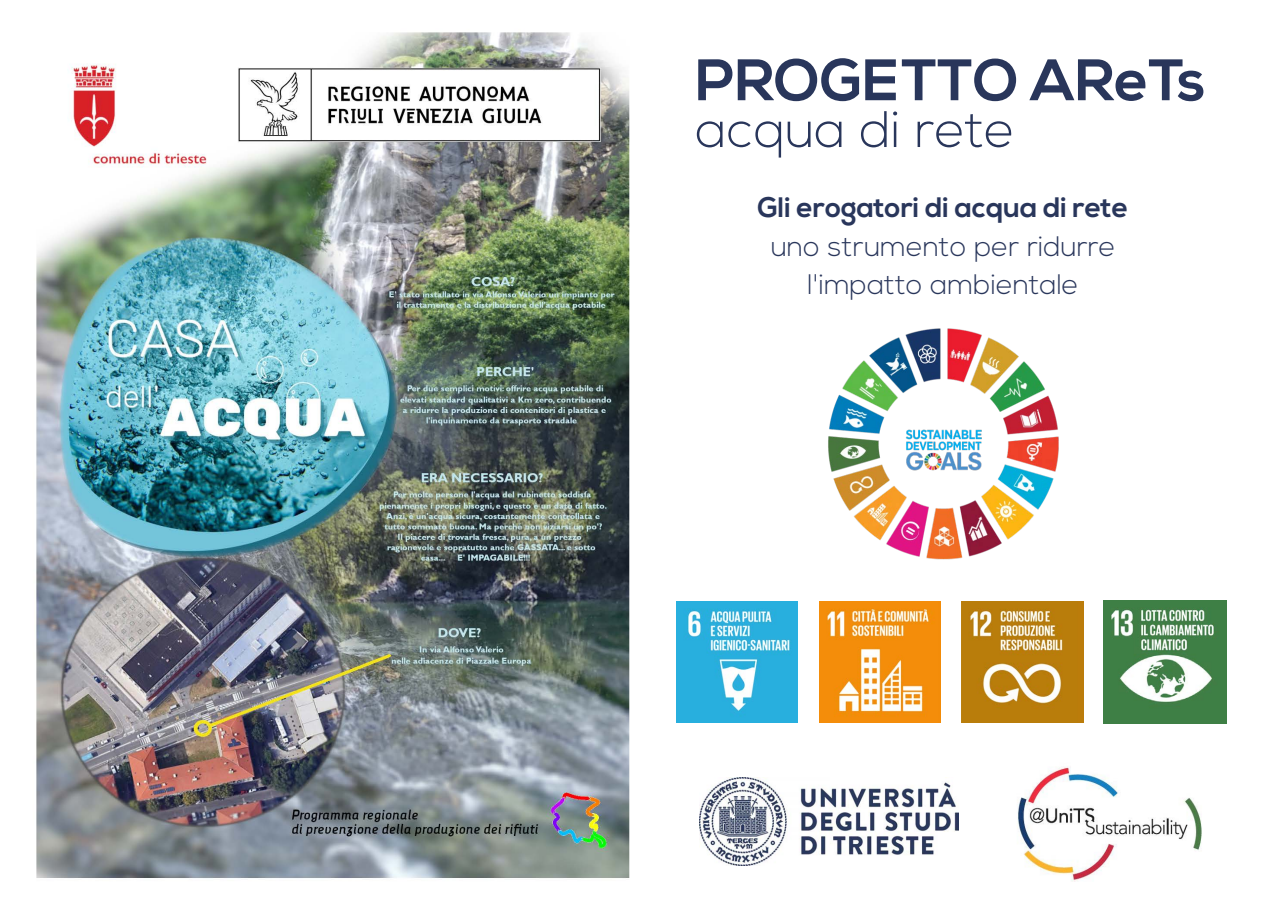
<style>
.page{position:relative;width:1276px;height:908px;background:#fff}
.page>*{position:absolute;margin:0;border:0;box-sizing:border-box;transform-origin:0 0}
.t1{font:700 58.3px "Nexa";color:#29365b}
.t2{font:300 51.2px "Nexa";color:#29365b}
.t3{font:300 28.1px/38.4px "Nexa";color:#29365b;text-align:center}
.s1{font-weight:700}
</style>
<div class="page">
<img style="left:36px;top:32px;width:594px;height:847px">
<img style="left:1017px;top:767px;width:185px;height:114px">
<img style="left:699px;top:777px;width:259px;height:87px">
<img style="left:828px;top:328px;width:231px;height:232px">
<img style="left:677px;top:601px;width:121px;height:121px">
<div style="left:815px;top:597px;width:129px;height:129px;background:linear-gradient(to right,#fff,#fff)"></div>
<img style="left:819px;top:601px;width:121px;height:121px">
<svg style="left:961px;top:601px;width:123px;height:122px"></svg>
<img style="left:962px;top:601px;width:121px;height:121px">
<img style="left:1103px;top:600px;width:123px;height:123px">
<p class="t1" style="left:695px;top:59px;width:512px">PROGETTO AReTs</p>
<p class="t2" style="left:695px;top:99px;width:321px">acqua di rete</p>
<p class="t3" style="left:757px;top:188px;width:372px"><span class="s1">Gli erogatori di acqua di rete </span>uno strumento per ridurre l'impatto ambientale</p>
</div>
